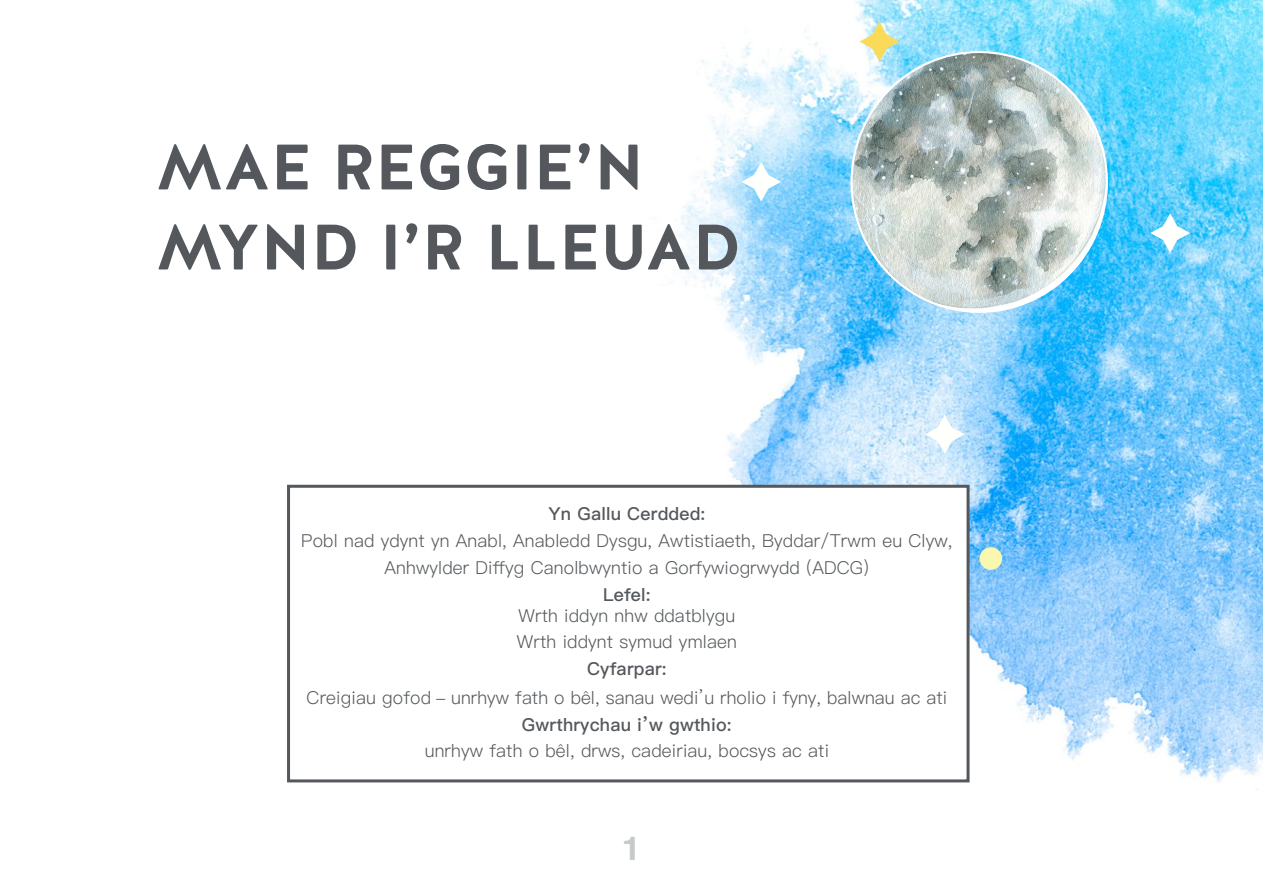
<style>
.page{position:relative;width:1263px;height:893px;background:#fff}
.page>*{position:absolute;margin:0;border:0;box-sizing:border-box;transform-origin:0 0}
.t1{font:700 64.05px/80.1px "Halis R";letter-spacing:.01em;color:#54585c}
.t2{font:700 33px "Helvetica";color:#c6caca;scale:1.05 1}
.t3{font:300 17.85px/26.8px "Ping Fang HK";letter-spacing:.01em;color:#54585c;text-align:center}
.t4{font:500 17.85px "Ping Fang HK";letter-spacing:.01em;color:#54585c}
</style>
<div class="page">
<img style="left:616px;top:0;width:647px;height:783px">
<svg style="left:741px;top:162px;width:40px;height:40px"></svg>
<svg style="left:1150px;top:213px;width:40px;height:40px"></svg>
<svg style="left:859px;top:22px;width:40px;height:30px"></svg>
<svg style="left:925px;top:414px;width:40px;height:40px"></svg>
<div style="left:979px;top:547px;width:23px;height:23px;background:#faf7b0;border-radius:50%"></div>
<img style="left:851px;top:52px;width:256px;height:260px">
<div style="left:287px;top:485px;width:682px;height:297px;background:#fff;border:3px solid #54585c"></div>
<p class="t1" style="left:156px;top:128px;width:586px">MAE REGGIE’N<br>MYND I’R LLEUAD</p>
<p class="t4" style="left:548px;top:503px;width:159px">Yn Gallu Cerdded:</p>
<p class="t3" style="left:301px;top:527px;width:653px">Pobl nad ydynt yn Anabl, Anabledd Dysgu, Awtistiaeth, Byddar/Trwm eu Clyw,<br>Anhwylder Diffyg Canolbwyntio a Gorfywiogrwydd (ADCG)</p>
<p class="t4" style="left:603px;top:583px;width:49px">Lefel:</p>
<p class="t3" style="left:518px;top:601px;width:218px">Wrth iddyn nhw ddatblygu</p>
<p class="t3" style="left:517px;top:628px;width:221px">Wrth iddynt symud ymlaen</p>
<p class="t4" style="left:587px;top:658px;width:81px">Cyfarpar:</p>
<p class="t3" style="left:307px;top:684px;width:642px">Creigiau gofod - unrhyw fath o bêl, sanau wedi’u rholio i fyny, balwnau ac ati</p>
<p class="t4" style="left:522px;top:713px;width:211px">Gwrthrychau i’w gwthio:</p>
<p class="t3" style="left:425px;top:737px;width:406px">unrhyw fath o bêl, drws, cadeiriau, bocsys ac ati</p>
<p class="t2" style="left:622px;top:822px;width:20px">1</p>
</div>
